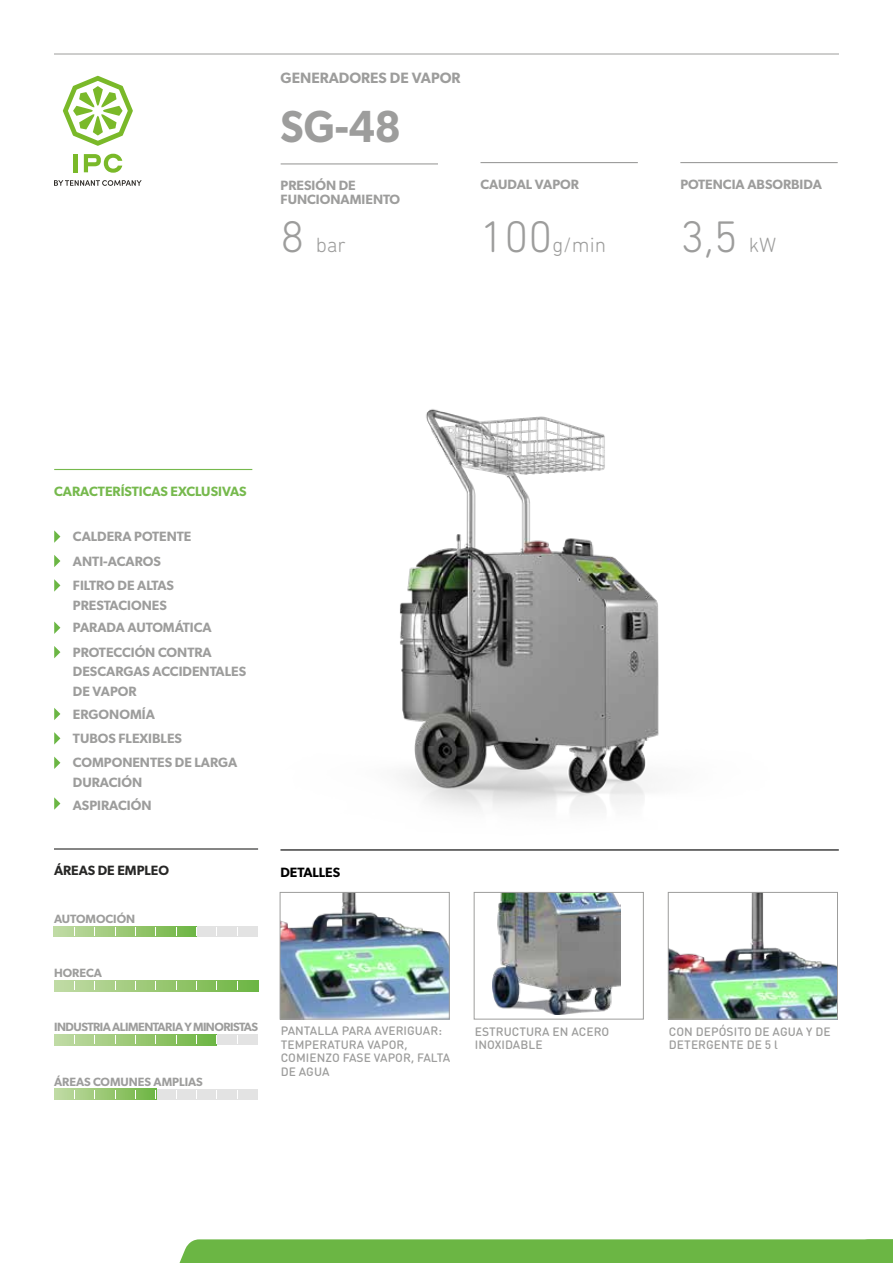
<style>
.page{position:relative;width:893px;height:1263px;background:#fff}
.page>*{position:absolute;margin:0;border:0;box-sizing:border-box;transform-origin:0 0}
.t1{font:600 45px "Gibson";color:#9d9d9c;scale:.93 1}
.t2{font:300 45px "DIN Next Rounded LT Pro";color:#9d9d9c}
.t3{font:300 21px "DIN Next Rounded LT Pro";color:#9d9d9c}
.t4{font:600 15px "Gibson";color:#9d9d9c}
.t5{font:600 13.5px/24.5px "Gibson";color:#9d9d9c}
.t6{font:600 13.5px "Gibson";color:#76b94d}
.t7{font:600 13.5px "Gibson";color:#282827}
.t8{font:600 13.5px "Gibson";color:#000}
.t9{font:500 12px/13.5px "DIN Round Pro";letter-spacing:.005em;color:#9d9d9c}
.t10{font:600 12px "Gibson";letter-spacing:-.025em;color:#9d9d9c}
.t11{font:600 12px "Gibson";color:#9d9d9c}
.s1{font-size:45px}
.s2{font-size:21px}
</style>
<div class="page">
<hr style="left:54px;top:54px;width:785px;height:1px;background:#9d9d9c">
<div style="left:179px;top:1239px;width:714px;height:24px;background:#6bb644"></div>
<hr style="left:74px;top:154px;width:4px;height:18px;background:#7ab929">
<svg style="left:84px;top:154px;width:38px;height:19px"></svg>
<svg style="left:63px;top:76px;width:70px;height:70px"></svg>
<svg style="left:54px;top:180px;width:88px;height:6px"></svg>
<hr style="left:281px;top:163px;width:157px;height:1px;background:#9d9d9c">
<hr style="left:480px;top:162px;width:158px;height:1px;background:#9d9d9c">
<hr style="left:680px;top:162px;width:158px;height:1px;background:#9d9d9c">
<hr style="left:280px;top:849px;width:559px;height:1px;background:#000">
<hr style="left:54px;top:469px;width:198px;height:1px;background:#76b94d">
<svg style="left:54px;top:530px;width:6px;height:13px"></svg>
<svg style="left:54px;top:555px;width:6px;height:12px"></svg>
<svg style="left:54px;top:579px;width:6px;height:13px"></svg>
<svg style="left:54px;top:621px;width:6px;height:13px"></svg>
<svg style="left:54px;top:646px;width:6px;height:12px"></svg>
<svg style="left:54px;top:708px;width:6px;height:12px"></svg>
<svg style="left:54px;top:732px;width:6px;height:12px"></svg>
<svg style="left:54px;top:756px;width:6px;height:13px"></svg>
<div style="left:54px;top:1089px;width:204px;height:10px;background:#e3e3e3"></div>
<svg style="left:54px;top:1089px;width:102px;height:10px"></svg>
<div style="left:54px;top:926px;width:204px;height:11px;background:#e3e3e3"></div>
<svg style="left:54px;top:926px;width:143px;height:11px;background:#9dca79"></svg>
<svg style="left:54px;top:980px;width:204px;height:11px;background:#9cca79"></svg>
<div style="left:54px;top:1034px;width:204px;height:11px;background:#e3e3e3"></div>
<svg style="left:54px;top:1034px;width:163px;height:11px;background:#9dca79"></svg>
<hr style="left:54px;top:848px;width:204px;height:1px;background:#282827">
<svg style="left:54px;top:797px;width:6px;height:13px"></svg>
<img style="left:670px;top:894px;width:166px;height:123px">
<div style="left:668px;top:892px;width:170px;height:127px;border:1px solid #9d9d9c"></div>
<img style="left:493px;top:894px;width:127px;height:120px">
<div style="left:474px;top:892px;width:170px;height:127px;border:1px solid #9d9d9c"></div>
<img style="left:282px;top:894px;width:166px;height:123px">
<div style="left:280px;top:892px;width:170px;height:127px;border:1px solid #9d9d9c"></div>
<img style="left:400px;top:409px;width:259px;height:403px">
<p class="t4" style="left:281px;top:69px;width:181px">GENERADORES DE VAPOR</p>
<h1 class="t1" style="left:281px;top:100px;width:131px">SG-48</h1>
<p class="t5" style="left:281px;top:178px;width:121px;line-height:13.5px">PRESIÓN DE<br>FUNCIONAMIENTO</p>
<p class="t5" style="left:480px;top:171px;width:100px">CAUDAL VAPOR</p>
<p class="t5" style="left:680px;top:171px;width:143px">POTENCIA ABSORBIDA</p>
<h2 class="t3" style="left:281px;top:233px;width:67px"><span class="s1">8</span> bar</h2>
<h2 class="t3" style="left:480px;top:233px;width:127px"><span class="s1">100</span>g/min</h2>
<h1 class="t2" style="left:680px;top:211px;width:98px">3,5 <span class="s2">kW</span></h1>
<p class="t6" style="left:54px;top:483px;width:194px">CARACTERÍSTICAS EXCLUSIVAS</p>
<p class="t5" style="left:73px;top:524px;width:120px">CALDERA POTENTE<br>ANTI-ACAROS<br>FILTRO DE ALTAS</p>
<p class="t5" style="left:73px;top:593px;width:140px;line-height:22.8px">PRESTACIONES<br>PARADA AUTOMÁTICA</p>
<p class="t5" style="left:73px;top:642px;width:175px;line-height:19.5px">PROTECCIÓN CONTRA<br>DESCARGAS ACCIDENTALES<br>DE VAPOR</p>
<p class="t5" style="left:73px;top:701px;width:166px">ERGONOMÍA<br>TUBOS FLEXIBLES<br>COMPONENTES DE LARGA</p>
<p class="t5" style="left:73px;top:770px;width:80px;line-height:22.8px">DURACIÓN<br>ASPIRACIÓN</p>
<p class="t7" style="left:54px;top:862px;width:117px">ÁREAS DE EMPLEO</p>
<p class="t11" style="left:54px;top:912px;width:83px">AUTOMOCIÓN</p>
<p class="t10" style="left:54px;top:966px;width:50px">HORECA</p>
<p class="t10" style="left:54px;top:1020px;width:205px">INDUSTRIA ALIMENTARIA Y MINORISTAS</p>
<p class="t11" style="left:54px;top:1074px;width:150px">ÁREAS COMUNES AMPLIAS</p>
<p class="t8" style="left:280px;top:864px;width:61px">DETALLES</p>
<p class="t9" style="left:281px;top:1023px;width:171px">PANTALLA PARA AVERIGUAR:<br>TEMPERATURA VAPOR,<br>COMIENZO FASE VAPOR, FALTA<br>DE AGUA</p>
<p class="t9" style="left:475px;top:1024px;width:136px">ESTRUCTURA EN ACERO<br>INOXIDABLE</p>
<p class="t9" style="left:669px;top:1024px;width:163px">CON DEPÓSITO DE AGUA Y DE<br>DETERGENTE DE 5 l</p>
</div>
